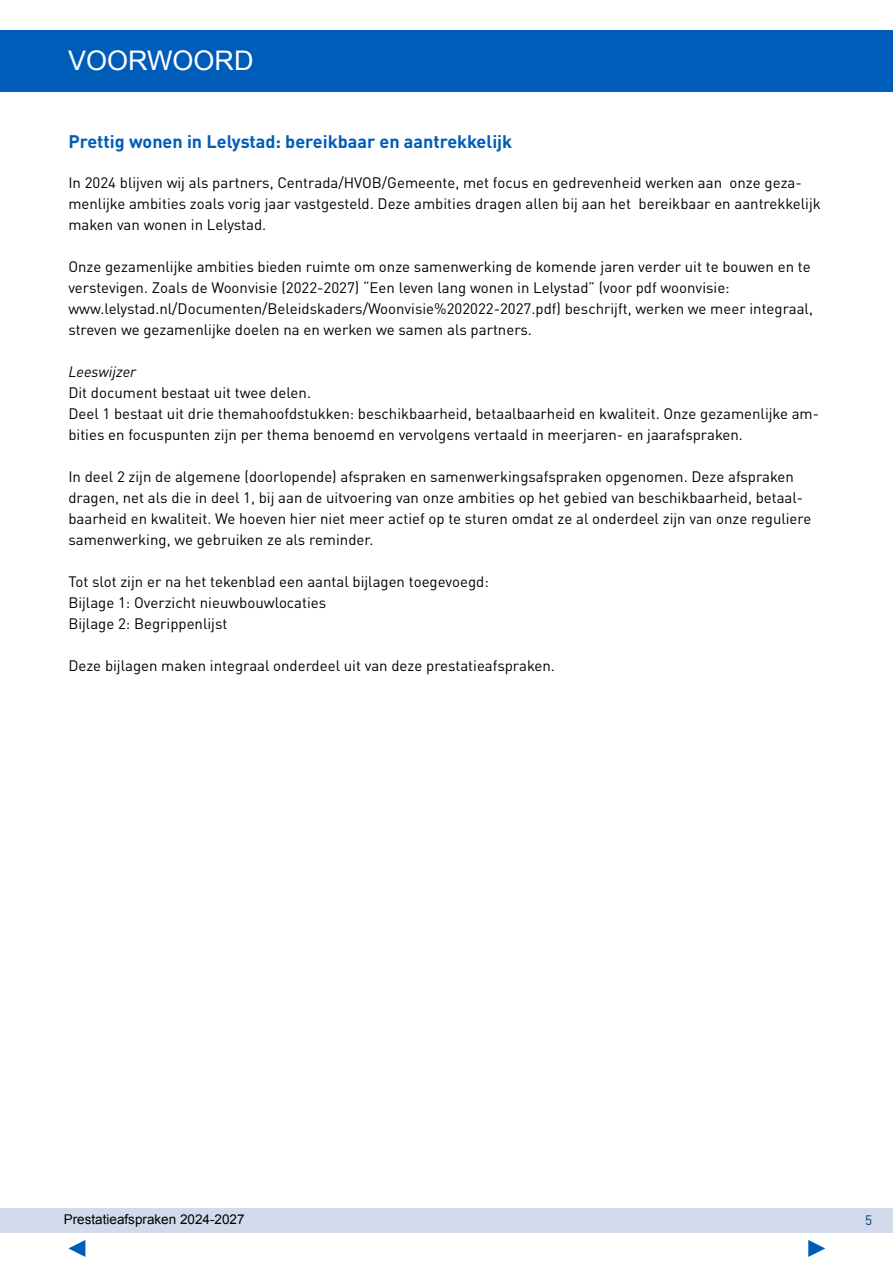
<style>
.page{position:relative;width:893px;height:1263px;background:#fff}
.page>*{position:absolute;margin:0;border:0;box-sizing:border-box;transform-origin:0 0}
.t1{font:27px "Arial";color:#fff}
.t2{font:700 18px "DIN Pro";color:#005cb9}
.t3{font:15px/21px "DIN Pro";color:#000}
.t4{font:italic 15px "DIN Pro";color:#000}
.t5{font:13.5px "Arial";color:#000}
.t6{font:13.5px "DIN Pro";color:#003865}
</style>
<div class="page">
<div style="left:0;top:1208px;width:893px;height:24px;background:#d1dbeb"></div>
<div style="left:0;top:30px;width:893px;height:61px;background:#005cb9"></div>
<svg style="left:68px;top:1240px;width:17px;height:17px"></svg>
<svg style="left:808px;top:1240px;width:17px;height:17px"></svg>
<h1 class="t1" style="left:68px;top:43px;width:187px">VOORWOORD</h1>
<p class="t2" style="left:68px;top:126px;width:445px">Prettig wonen in Lelystad: bereikbaar en aantrekkelijk</p>
<p class="t3" style="left:68px;top:171px;width:754px">In 2024 blijven wij als partners, Centrada/HVOB/Gemeente, met focus en gedrevenheid werken aan onze geza&shy;menlijke ambities zoals vorig jaar vastgesteld. Deze ambities dragen allen bij aan het bereikbaar en aantrekkelijk maken van wonen in Lelystad.</p>
<p class="t3" style="left:68px;top:255px;width:746px">Onze gezamenlijke ambities bieden ruimte om onze samenwerking de komende jaren verder uit te bouwen en te verstevigen. Zoals de Woonvisie (2022-2027) “Een leven lang wonen in Lelystad” (voor pdf woonvisie: www.lelystad.nl/Documenten/Beleidskaders/Woonvisie%202022-2027.pdf) beschrijft, werken we meer integraal, streven we gezamenlijke doelen na en werken we samen als partners.</p>
<p class="t4" style="left:68px;top:360px;width:69px">Leeswijzer</p>
<p class="t3" style="left:68px;top:381px;width:752px">Dit document bestaat uit twee delen.<br>Deel 1 bestaat uit drie themahoofdstukken: beschikbaarheid, betaalbaarheid en kwaliteit. Onze gezamenlijke am&shy;bities en focuspunten zijn per thema benoemd en vervolgens vertaald in meerjaren- en jaarafspraken.</p>
<p class="t3" style="left:68px;top:465px;width:744px">In deel 2 zijn de algemene (doorlopende) afspraken en samenwerkingsafspraken opgenomen. Deze afspraken dragen, net als die in deel 1, bij aan de uitvoering van onze ambities op het gebied van beschikbaarheid, betaal&shy;baarheid en kwaliteit. We hoeven hier niet meer actief op te sturen omdat ze al onderdeel zijn van onze reguliere samenwerking, we gebruiken ze als reminder.</p>
<p class="t3" style="left:68px;top:570px;width:422px">Tot slot zijn er na het tekenblad een aantal bijlagen toegevoegd:<br>Bijlage 1: Overzicht nieuwbouwlocaties<br>Bijlage 2: Begrippenlijst</p>
<p class="t3" style="left:68px;top:654px;width:488px">Deze bijlagen maken integraal onderdeel uit van deze prestatieafspraken.</p>
<p class="t5" style="left:64px;top:1210px;width:182px">Prestatieafspraken 2024-2027</p>
<p class="t6" style="left:865px;top:1209px;width:9px">5</p>
</div>
